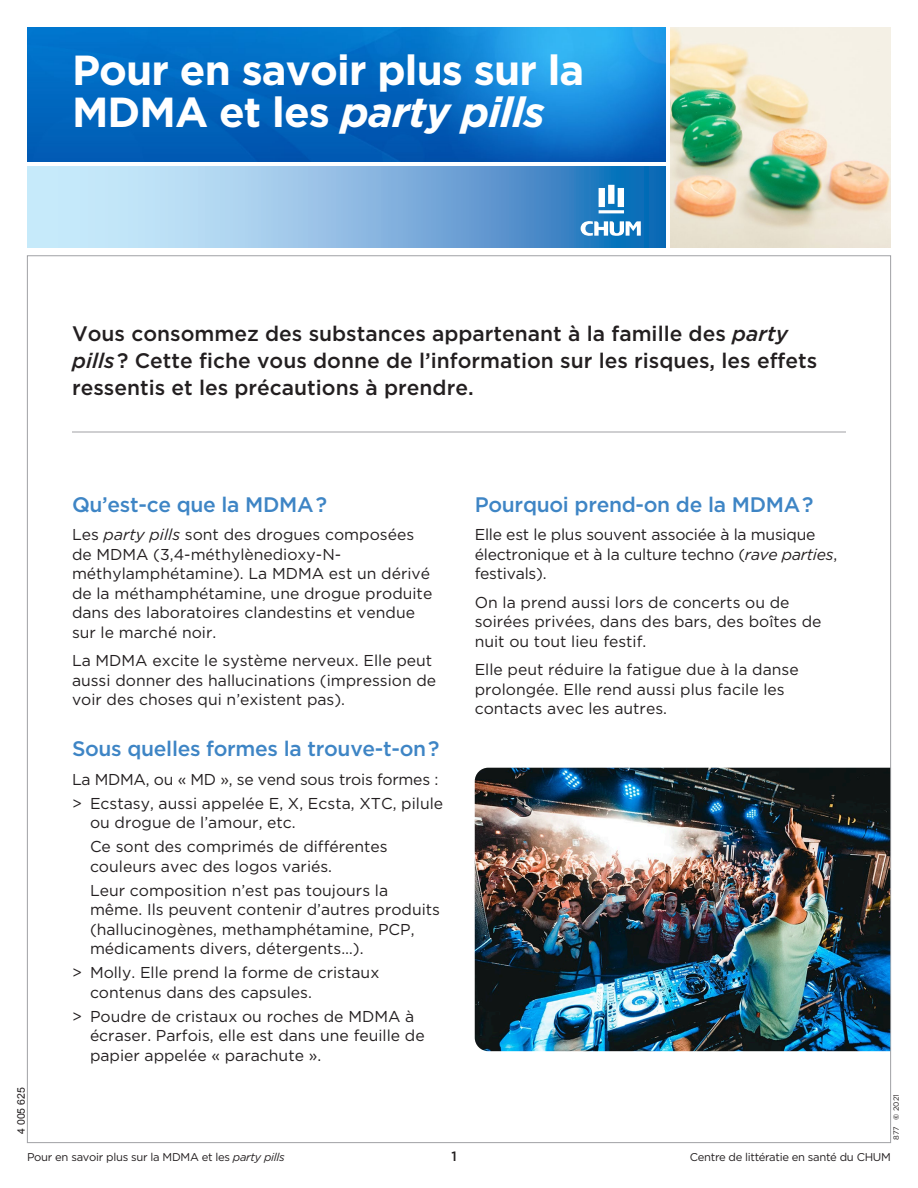
<style>
.page{position:relative;width:918px;height:1188px;background:#fff}
.page>*{position:absolute;margin:0;border:0;box-sizing:border-box;transform-origin:0 0}
.t1{font:700 42px/42px "Gotham";letter-spacing:-.02em;color:#fff}
.t2{font:500 21px/27px "Gotham";color:#231f20}
.t3{font:500 21px "Gotham";letter-spacing:-.015em;color:#3e85c5}
.t4{font:15.75px/19.5px "Gotham";color:#231f20}
.t5{font:500 13.5px "Gotham";color:#231f20}
.t6{font:11.25px "Gotham";letter-spacing:-.025em;color:#231f20}
.t7{font:10.5px "Arial";color:#231f20}
.t8{font:7.5px "Gotham";color:#231f20}
.s1{font-style:italic}
.s2{font-weight:700}
</style>
<div class="page">
<hr style="left:72px;top:432px;width:774px;height:1px;background:#a0a1a5">
<img style="left:27px;top:27px;width:639px;height:135px">
<img style="left:670px;top:27px;width:221px;height:220px">
<svg style="left:27px;top:166px;width:639px;height:82px;background:#85b7e0"></svg>
<svg style="left:599px;top:185px;width:25px;height:28px"></svg>
<svg style="left:581px;top:221px;width:60px;height:15px"></svg>
<img style="left:475px;top:768px;width:415px;height:283px">
<h1 class="t1" style="left:72px;top:48px;width:514px">Pour en savoir plus sur la<br>MDMA et les <span class="s1">party pills</span></h1>
<h2 class="t2" style="left:72px;top:320px;width:747px">Vous consommez des substances appartenant à la famille des <span class="s1">party pills</span>? Cette fiche vous donne de l’information sur les risques, les effets ressentis et les précautions à prendre.</h2>
<p class="t7" style="left:14px;top:1134px;width:48px;rotate:-90deg">4 005 625</p>
<h2 class="t3" style="left:72px;top:492px;width:257px">Qu’est-ce que la MDMA?</h2>
<p class="t4" style="left:72px;top:525px;width:362px">Les <span class="s1">party pills</span> sont des drogues composées de MDMA (3,4-méthylènedioxy-N&shy;méthylamphétamine). La MDMA est un dérivé de la méthamphétamine, une drogue produite dans des laboratoires clandestins et vendue sur le marché noir.</p>
<p class="t4" style="left:72px;top:651px;width:366px">La MDMA excite le système nerveux. Elle peut aussi donner des hallucinations (impression de voir des choses qui n’existent pas).</p>
<h2 class="t3" style="left:72px;top:736px;width:369px">Sous quelles formes la trouve-t-on?</h2>
<p class="t4" style="left:72px;top:767px;width:373px;line-height:24px">La MDMA, ou « MD », se vend sous trois formes : &gt; Ecstasy, aussi appelée E, X, Ecsta, XTC, pilule</p>
<p class="t4" style="left:90px;top:811px;width:299px;line-height:24px">ou drogue de l’amour, etc.<br>Ce sont des comprimés de différentes</p>
<p class="t4" style="left:90px;top:854px;width:300px;line-height:24px">couleurs avec des logos variés.<br>Leur composition n’est pas toujours la</p>
<p class="t4" style="left:90px;top:900px;width:352px">même. Ils peuvent contenir d’autres produits (hallucinogènes, methamphétamine, PCP, médicaments divers, détergents…).</p>
<p class="t4" style="left:90px;top:963px;width:291px;text-indent:-18px">&gt; Molly. Elle prend la forme de cristaux contenus dans des capsules.</p>
<p class="t4" style="left:90px;top:1006px;width:336px;text-indent:-18px">&gt; Poudre de cristaux ou roches de MDMA à écraser. Parfois, elle est dans une feuille de papier appelée « parachute ».</p>
<h2 class="t3" style="left:475px;top:492px;width:340px">Pourquoi prend-on de la MDMA?</h2>
<p class="t4" style="left:475px;top:525px;width:364px">Elle est le plus souvent associée à la musique électronique et à la culture techno (<span class="s1">rave parties</span>, festivals).</p>
<p class="t4" style="left:475px;top:592px;width:348px">On la prend aussi lors de concerts ou de soirées privées, dans des bars, des boîtes de nuit ou tout lieu festif.</p>
<p class="t4" style="left:475px;top:660px;width:325px">Elle peut réduire la fatigue due à la danse prolongée. Elle rend aussi plus facile les contacts avec les autres.</p>
<p class="t8" style="left:892px;top:1140px;width:47px;rotate:-90deg">877 <span class="s2">©</span> 2021</p>
<p class="t6" style="left:27px;top:1150px;width:259px">Pour en savoir plus sur la MDMA et les <span class="s1">party pills</span></p>
<p class="t5" style="left:451px;top:1148px;width:7px">1</p>
<p class="t6" style="left:690px;top:1150px;width:203px">Centre de littératie en santé du CHUM</p>
</div>
